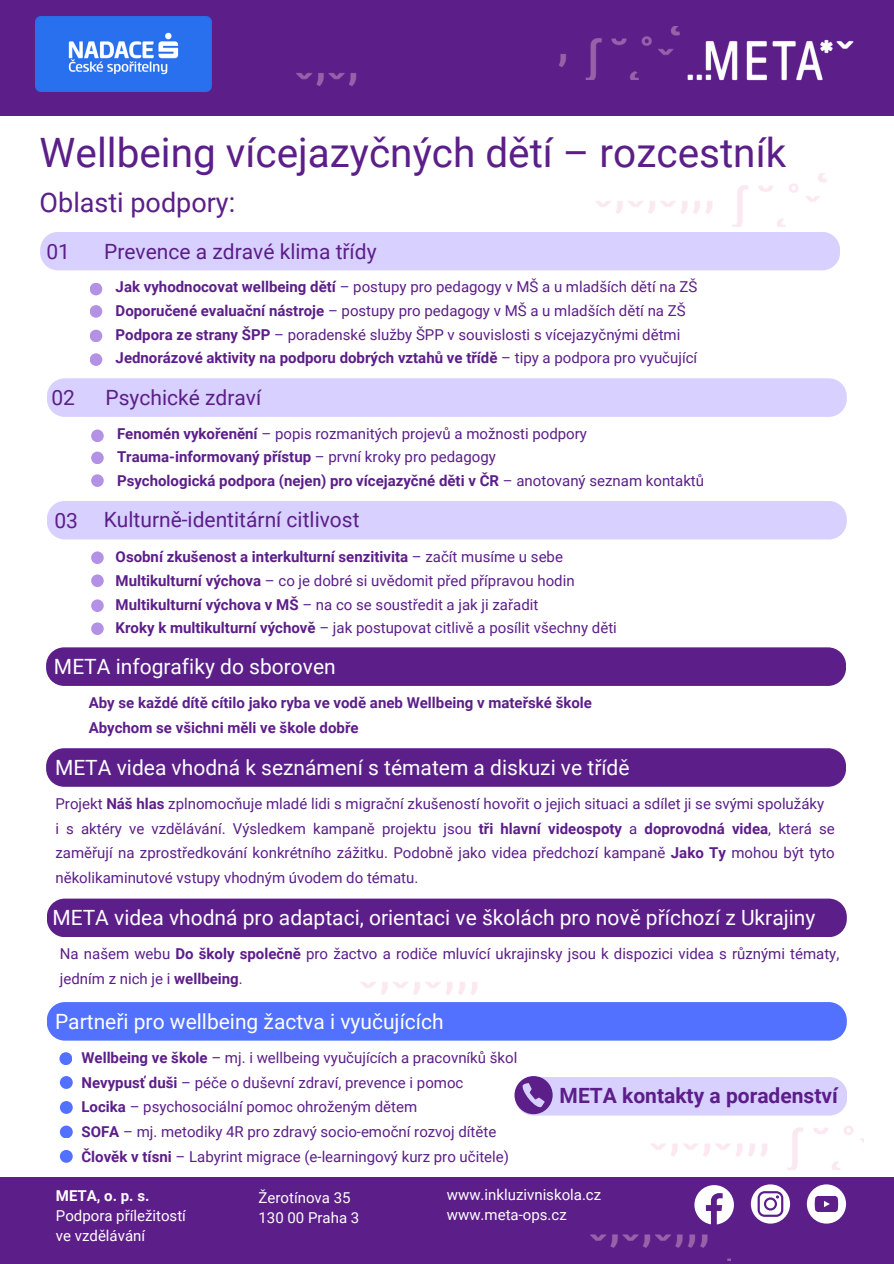
<style>
.page{position:relative;width:894px;height:1264px;background:#fff}
.page>*{position:absolute;margin:0;border:0;box-sizing:border-box;transform-origin:0 0}
.t1{font:40.5px "Roboto";color:#5c1e89}
.t2{font:27px "Roboto";color:#5c1e89}
.t3{font:21px "Roboto";color:#fff}
.t4{font:21px "Roboto";color:#5c1e89}
.t5{font:700 21px "Roboto";color:#5c1e89}
.t6{font:15px/24.8px "Roboto";color:#5c1e89}
.t7{font:700 15px/23.7px "Roboto";color:#5c1e89}
.t8{font:15px/20.2px "Roboto";color:#fff}
.t9{font:13.5px "TT Hoves";color:#fff}
.s1{font-weight:700}
.s2{font-weight:400}
</style>
<div class="page">
<div style="left:40px;top:232px;width:799px;height:38px;background:#d8d1ff"></div>
<div style="left:0;top:0;width:893px;height:116px;background:#5c1e89"></div>
<img style="left:673px;top:26px;width:181px;height:55px">
<div style="left:0;top:1176px;width:893px;height:87px;background:#5c1e89"></div>
<svg style="left:694px;top:1185px;width:39px;height:32px"></svg>
<svg style="left:750px;top:1184px;width:39px;height:39px"></svg>
<svg style="left:806px;top:1184px;width:39px;height:39px"></svg>
<img style="left:559px;top:27px;width:120px;height:52px">
<div style="left:90px;top:283px;width:12px;height:12px;background:#b391e5;border-radius:50%"></div>
<div style="left:90px;top:305px;width:12px;height:13px;background:#b391e5;border-radius:50%"></div>
<div style="left:90px;top:329px;width:12px;height:13px;background:#b391e5;border-radius:50%"></div>
<div style="left:90px;top:353px;width:12px;height:13px;background:#b391e5;border-radius:50%"></div>
<div style="left:91px;top:429px;width:13px;height:13px;background:#b391e5;border-radius:50%"></div>
<div style="left:91px;top:451px;width:13px;height:13px;background:#b391e5;border-radius:50%"></div>
<div style="left:91px;top:474px;width:13px;height:13px;background:#b391e5;border-radius:50%"></div>
<div style="left:91px;top:551px;width:13px;height:13px;background:#b391e5;border-radius:50%"></div>
<div style="left:91px;top:574px;width:13px;height:13px;background:#b391e5;border-radius:50%"></div>
<div style="left:91px;top:599px;width:13px;height:13px;background:#b391e5;border-radius:50%"></div>
<div style="left:91px;top:622px;width:13px;height:13px;background:#b391e5;border-radius:50%"></div>
<div style="left:46px;top:748px;width:799px;height:38px;background:#5c1e89"></div>
<img style="left:595px;top:174px;width:231px;height:53px">
<div style="left:46px;top:647px;width:799px;height:39px;background:#5c1e89"></div>
<div style="left:47px;top:378px;width:799px;height:39px;background:#d8d1ff"></div>
<div style="left:47px;top:501px;width:799px;height:38px;background:#d8d1ff"></div>
<div style="left:47px;top:898px;width:799px;height:39px;background:#5c1e89"></div>
<svg style="left:514px;top:1076px;width:333px;height:39px;background:#d0c6f6"></svg>
<img style="left:590px;top:1207px;width:140px;height:53px">
<div style="left:47px;top:1002px;width:799px;height:38px;background:#5271ff"></div>
<img style="left:360px;top:982px;width:134px;height:25px">
<div style="left:59px;top:1052px;width:13px;height:12px;background:#5271ff;border-radius:50%"></div>
<div style="left:60px;top:1076px;width:12px;height:12px;background:#5271ff;border-radius:50%"></div>
<div style="left:60px;top:1100px;width:12px;height:13px;background:#5271ff;border-radius:50%"></div>
<div style="left:60px;top:1125px;width:12px;height:12px;background:#5271ff;border-radius:50%"></div>
<div style="left:60px;top:1149px;width:12px;height:13px;background:#5271ff;border-radius:50%"></div>
<img style="left:650px;top:1126px;width:213px;height:43px">
<img style="left:35px;top:17px;width:176px;height:75px">
<img style="left:297px;top:73px;width:60px;height:13px">
<h4 class="t1" style="left:40px;top:129px;width:747px">Wellbeing vícejazyčných dětí – rozcestník</h4>
<p class="t2" style="left:40px;top:187px;width:197px">Oblasti podpory:</p>
<p class="t4" style="left:46px;top:240px;width:25px">01</p>
<h6 class="t4" style="left:104px;top:240px;width:274px">Prevence a zdravé klima třídy</h6>
<h4 class="t6" style="left:116px;top:275px;width:583px;line-height:23.7px"><span class="s1">Jak vyhodnocovat wellbeing dětí</span> – postupy pro pedagogy v MŠ a u mladších dětí na ZŠ <span class="s1">Doporučené evaluační nástroje</span> – postupy pro pedagogy v MŠ a u mladších dětí na ZŠ <span class="s1">Podpora ze strany ŠPP</span> – poradenské služby ŠPP v souvislosti s vícejazyčnými dětmi <span class="s1">Jednorázové aktivity na podporu dobrých vztahů ve třídě</span> – tipy a podpora pro vyučující</h4>
<h6 class="t4" style="left:51px;top:386px;width:25px">02</h6>
<h4 class="t4" style="left:105px;top:386px;width:157px">Psychické zdraví</h4>
<h6 class="t7" style="left:117px;top:421px;width:588px">Fenomén vykořenění <span class="s2">– popis rozmanitých projevů a možnosti podpory<br></span>Trauma-informovaný přístup <span class="s2">– první kroky pro pedagogy<br></span>Psychologická podpora (nejen) pro vícejazyčné děti v ČR <span class="s2">– anotovaný seznam kontaktů</span></h6>
<h4 class="t4" style="left:54px;top:508px;width:25px">03</h4>
<p class="t4" style="left:104px;top:507px;width:257px">Kulturně-identitární citlivost</p>
<p class="t6" style="left:116px;top:545px;width:502px;line-height:23.7px"><span class="s1">Osobní zkušenost a interkulturní senzitivita</span> – začít musíme u sebe <span class="s1">Multikulturní výchova</span> – co je dobré si uvědomit před přípravou hodin <span class="s1">Multikulturní výchova v MŠ</span> – na co se soustředit a jak ji zařadit<br><span class="s1">Kroky k multikulturní výchově</span> – jak postupovat citlivě a posílit všechny děti</p>
<h4 class="t3" style="left:54px;top:654px;width:283px">META infografiky do sboroven</h4>
<h5 class="t7" style="left:89px;top:690px;width:504px;line-height:24.8px">Aby se každé dítě cítilo jako ryba ve vodě aneb Wellbeing v mateřské škole<br>Abychom se všichni měli ve škole dobře</h5>
<h4 class="t3" style="left:55px;top:755px;width:576px">META videa vhodná k seznámení s tématem a diskuzi ve třídě</h4>
<h6 class="t6" style="left:55px;top:791px;width:780px">Projekt <span class="s1">Náš hlas</span> zplnomocňuje mladé lidi s migrační zkušeností hovořit o jejich situaci a sdílet ji se svými spolužáky<br>i s aktéry ve vzdělávání. Výsledkem kampaně projektu jsou <span class="s1">tři hlavní videospoty</span> a <span class="s1">doprovodná videa</span>, která se zaměřují na zprostředkování konkrétního zážitku. Podobně jako videa předchozí kampaně <span class="s1">Jako Ty</span> mohou být tyto několikaminutové vstupy vhodným úvodem do tématu.</h6>
<p class="t3" style="left:52px;top:905px;width:764px">META videa vhodná pro adaptaci, orientaci ve školách pro nově příchozí z Ukrajiny</p>
<p class="t6" style="left:60px;top:941px;width:780px">Na našem webu <span class="s1">Do školy společně</span> pro žactvo a rodiče mluvící ukrajinsky jsou k dispozici videa s různými tématy, jedním z nich je i <span class="s1">wellbeing</span>.</p>
<p class="t3" style="left:55px;top:1009px;width:390px">Partneři pro wellbeing žactva i vyučujících</p>
<p class="t6" style="left:81px;top:1045px;width:437px"><span class="s1">Wellbeing ve škole</span> – mj. i wellbeing vyučujících a pracovníků škol <span class="s1">Nevypusť duši</span> – péče o duševní zdraví, prevence i pomoc<br><span class="s1">Locika</span> – psychosociální pomoc ohroženým dětem<br><span class="s1">SOFA</span> – mj. metodiky 4R pro zdravý socio-emoční rozvoj dítěte <span class="s1">Člověk v tísni</span> – Labyrint migrace (e-learningový kurz pro učitele)</p>
<p class="t5" style="left:559px;top:1082px;width:279px">META kontakty a poradenství</p>
<h6 class="t8" style="left:56px;top:1185px;width:131px"><span class="s1">META, o. p. s.<br></span>Podpora příležitostí ve vzdělávání</h6>
<p class="t8" style="left:258px;top:1187px;width:102px">Žerotínova 35<br>130 00 Praha 3</p>
<h4 class="t8" style="left:446px;top:1184px;width:156px">www.inkluzivniskola.cz www.meta-ops.cz</h4>
<p class="t9" style="left:117px;top:1212px;width:160px">123 Anywhere St., Any City</p>
<p class="t9" style="left:412px;top:1212px;width:92px">+123-456-7890</p>
</div>
